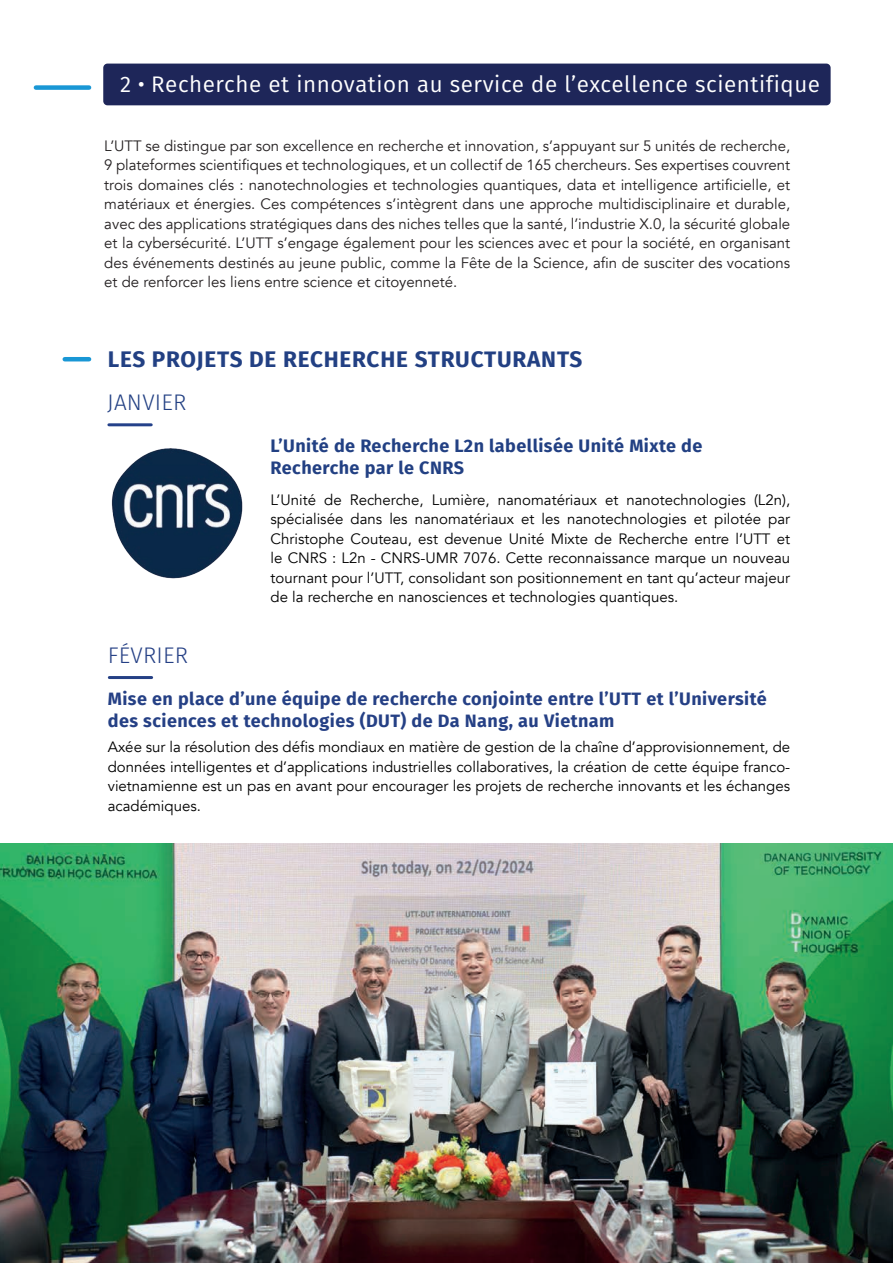
<style>
.page{position:relative;width:893px;height:1263px;background:#fff}
.page>*{position:absolute;margin:0;border:0;box-sizing:border-box;transform-origin:0 0}
.t1{font:22.5px "Fira Sans";letter-spacing:.025em;color:#fff}
.t2{font:700 22.5px "Fira Sans";letter-spacing:.035em;color:#224083}
.t3{font:300 22.5px "Fira Sans";letter-spacing:.01em;color:#254085}
.t4{font:300 22.5px "Fira Sans";letter-spacing:.01em;color:#224083}
.t5{font:700 18px/21.6px "Fira Sans";letter-spacing:.025em;color:#254085}
.t6{font:700 18px/21.6px "Fira Sans";letter-spacing:.025em;color:#224083}
.t7{font:15px/19.5px "Avenir";color:#231f20;text-align:justify}
.t8{font:15px/19.5px "Avenir";color:#000;text-align:justify}
</style>
<div class="page">
<hr style="left:109px;top:676px;width:43px;height:3px;background:#254085">
<hr style="left:109px;top:423px;width:42px;height:3px;background:#24418a">
<div style="left:103px;top:64px;width:728px;height:41px;background:#1e2659;border-radius:4px"></div>
<div style="left:36px;top:85px;width:53px;height:5px;background:#1997d5"></div>
<hr style="left:65px;top:357px;width:24px;height:4px;background:#1997d5">
<img style="left:0;top:843px;width:893px;height:420px">
<img style="left:111px;top:448px;width:132px;height:131px">
<h1 class="t1" style="left:120px;top:68px;width:701px">2 • Recherche et innovation au service de l’excellence scientifique</h1>
<p class="t7" style="left:104px;top:136px;width:687px">L’UTT se distingue par son excellence en recherche et innovation, s’appuyant sur 5 unités de recherche, 9 plateformes scientifiques et technologiques, et un collectif de 165 chercheurs. Ses expertises couvrent trois domaines clés : nanotechnologies et technologies quantiques, data et intelligence artificielle, et matériaux et énergies. Ces compétences s’intègrent dans une approche multidisciplinaire et durable, avec des applications stratégiques dans des niches telles que la santé, l’industrie X.0, la sécurité globale et la cybersécurité. L’UTT s’engage également pour les sciences avec et pour la société, en organisant des événements destinés au jeune public, comme la Fête de la Science, afin de susciter des vocations et de renforcer les liens entre science et citoyenneté.</p>
<h1 class="t2" style="left:108px;top:340px;width:476px">LES PROJETS DE RECHERCHE STRUCTURANTS</h1>
<h1 class="t4" style="left:107px;top:387px;width:81px">JANVIER</h1>
<h1 class="t3" style="left:108px;top:639px;width:82px">FÉVRIER</h1>
<p class="t6" style="left:271px;top:434px;width:433px">L’Unité de Recherche L2n labellisée Unité Mixte de<br>Recherche par le CNRS</p>
<p class="t8" style="left:271px;top:490px;width:521px">L’Unité de Recherche, Lumière, nanomatériaux et nanotechnologies (L2n), spécialisée dans les nanomatériaux et les nanotechnologies et pilotée par Christophe Couteau, est devenue Unité Mixte de Recherche entre l’UTT et le CNRS : L2n - CNRS-UMR 7076. Cette reconnaissance marque un nouveau tournant pour l’UTT, consolidant son positionnement en tant qu’acteur majeur de la recherche en nanosciences et technologies quantiques.</p>
<p class="t5" style="left:108px;top:687px;width:660px">Mise en place d’une équipe de recherche conjointe entre l’UTT et l’Université des sciences et technologies (DUT) de Da Nang, au Vietnam</p>
<p class="t8" style="left:108px;top:738px;width:684px">Axée sur la résolution des défis mondiaux en matière de gestion de la chaîne d’approvisionnement, de données intelligentes et d’applications industrielles collaboratives, la création de cette équipe franco&shy;vietnamienne est un pas en avant pour encourager les projets de recherche innovants et les échanges académiques.</p>
</div>
